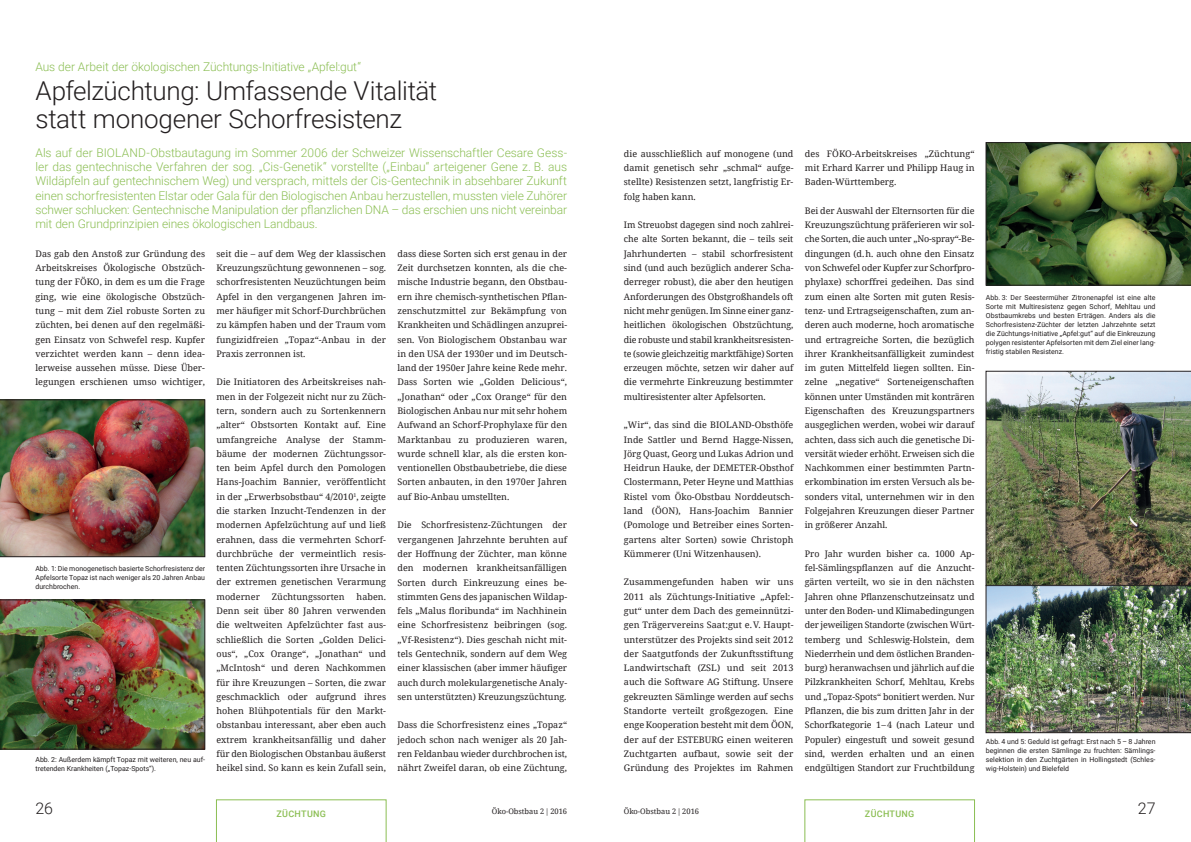
<style>
.page{position:relative;width:1191px;height:842px;background:#fff}
.page>*{position:absolute;margin:0;border:0;box-sizing:border-box;transform-origin:0 0}
.t1{font:300 26px/28.6px "Roboto";letter-spacing:-.01em;color:#231f20}
.t2{font:300 16px "Roboto";color:#231f20}
.t3{font:300 12px/14.3px "Roboto";letter-spacing:-.005em;color:#8bbe53;text-align:justify}
.t4{font:9px/14.3px "Noto Serif";color:#231f20;text-align:justify}
.t5{font:500 9px "Roboto";letter-spacing:.035em;color:#8bbe53}
.t6{font:7.5px "Noto Serif";color:#231f20}
.t7{font:7px/9px "Roboto";color:#231f20;text-align:justify}
</style>
<div class="page">
<svg style="left:216px;top:799px;width:170px;height:43px"></svg>
<svg style="left:804px;top:799px;width:170px;height:43px"></svg>
<img style="left:0;top:600px;width:205px;height:149px">
<img style="left:0;top:400px;width:205px;height:157px">
<img style="left:986px;top:142px;width:205px;height:143px">
<img style="left:986px;top:371px;width:205px;height:214px">
<img style="left:986px;top:585px;width:205px;height:148px">
<h3 class="t3" style="left:35px;top:59px;width:327px">Aus der Arbeit der ökologischen Züchtungs-Initiative „Apfel:gut“</h3>
<h1 class="t1" style="left:35px;top:75px;width:403px">Apfelzüchtung: Umfassende Vitalität statt monogener Schorfresistenz</h1>
<p class="t3" style="left:35px;top:145px;width:533px">Als auf der BIOLAND-Obstbautagung im Sommer 2006 der Schweizer Wissenschaftler Cesare Gess&shy;ler das gentechnische Verfahren der sog. „Cis-Genetik“ vorstellte („Einbau“ arteigener Gene z. B. aus Wildäpfeln auf gentechnischem Weg) und versprach, mittels der Cis-Gentechnik in absehbarer Zukunft einen schorfresistenten Elstar oder Gala für den Biologischen Anbau herzustellen, mussten viele Zuhörer schwer schlucken: Gentechnische Manipulation der pflanzlichen DNA – das erschien uns nicht vereinbar mit den Grundprinzipien eines ökologischen Landbaus.</p>
<p class="t4" style="left:397px;top:246px;width:171px">dass diese Sorten sich erst genau in der Zeit durchsetzen konnten, als die che&shy;mische Industrie begann, den Obstbau&shy;ern ihre chemisch-synthetischen Pflan&shy;zenschutzmittel zur Bekämpfung von Krankheiten und Schädlingen anzuprei&shy;sen. Von Biologischem Obstanbau war in den USA der 1930er und im Deutsch&shy;land der 1950er Jahre keine Rede mehr.<br>Dass Sorten wie „Golden Delicious“, „Jonathan“ oder „Cox Orange“ für den Biologischen Anbau nur mit sehr hohem Aufwand an Schorf-Prophylaxe für den Marktanbau zu produzieren waren, wurde schnell klar, als die ersten kon&shy;ventionellen Obstbaubetriebe, die diese Sorten anbauten, in den 1970er Jahren auf Bio-Anbau umstellten.</p>
<p class="t4" style="left:397px;top:518px;width:171px">Die Schorfresistenz-Züchtungen der vergangenen Jahrzehnte beruhten auf der Hoffnung der Züchter, man könne den modernen krankheitsanfälligen Sorten durch Einkreuzung eines be&shy;stimmten Gens des japanischen Wildap&shy;fels „Malus floribunda“ im Nachhinein eine Schorfresistenz beibringen (sog. „Vf-Resistenz“). Dies geschah nicht mit&shy;tels Gentechnik, sondern auf dem Weg einer klassischen (aber immer häufiger auch durch molekulargenetische Analy&shy;sen unterstützten) Kreuzungszüchtung.</p>
<p class="t4" style="left:397px;top:718px;width:171px">Dass die Schorfresistenz eines „Topaz“ jedoch schon nach weniger als 20 Jah&shy;ren Feldanbau wieder durchbrochen ist, nährt Zweifel daran, ob eine Züchtung,</p>
<p class="t4" style="left:35px;top:246px;width:171px">Das gab den Anstoß zur Gründung des Arbeitskreises Ökologische Obstzüch&shy;tung der FÖKO, in dem es um die Frage ging, wie eine ökologische Obstzüch&shy;tung – mit dem Ziel robuste Sorten zu züchten, bei denen auf den regelmäßi&shy;gen Einsatz von Schwefel resp. Kupfer verzichtet werden kann – denn idea&shy;lerweise aussehen müsse. Diese Über&shy;legungen erschienen umso wichtiger,</p>
<p class="t4" style="left:216px;top:246px;width:171px">seit die – auf dem Weg der klassischen Kreuzungszüchtung gewonnenen – sog. schorfresistenten Neuzüchtungen beim Apfel in den vergangenen Jahren im&shy;mer häufiger mit Schorf-Durchbrüchen zu kämpfen haben und der Traum vom fungizidfreien „Topaz“-Anbau in der Praxis zerronnen ist.</p>
<p class="t4" style="left:216px;top:375px;width:171px">Die Initiatoren des Arbeitskreises nah&shy;men in der Folgezeit nicht nur zu Züch&shy;tern, sondern auch zu Sortenkennern „alter“ Obstsorten Kontakt auf. Eine umfangreiche Analyse der Stamm&shy;bäume der modernen Züchtungssor&shy;ten beim Apfel durch den Pomologen Hans-Joachim Bannier, veröffentlicht in der „Erwerbsobstbau“ 4/2010<sup>1</sup>, zeigte die starken Inzucht-Tendenzen in der modernen Apfelzüchtung auf und ließ erahnen, dass die vermehrten Schorf&shy;durchbrüche der vermeintlich resis&shy;tenten Züchtungssorten ihre Ursache in der extremen genetischen Verarmung moderner</p>
<p class="t7" style="left:35px;top:564px;width:171px">Abb. 1: Die monogenetisch basierte Schorfresistenz der Apfelsorte Topaz ist nach weniger als 20 Jahren Anbau durchbrochen.</p>
<p class="t4" style="left:216px;top:589px;width:171px;text-indent:140px">haben.<br>Denn seit über 80 Jahren verwenden die weltweiten Apfelzüchter fast aus&shy;schließlich die Sorten „Golden Delici&shy;ous“, „Cox Orange“, „Jonathan“ und „McIntosh“ und deren Nachkommen für ihre Kreuzungen – Sorten, die zwar geschmacklich oder aufgrund ihres hohen Blühpotentials für den Markt&shy;obstanbau interessant, aber eben auch extrem krankheitsanfällig und daher für den Biologischen Obstanbau äußerst heikel sind. So kann es kein Zufall sein,</p>
<p class="t4" style="left:272px;top:589px;width:74px">Züchtungssorten</p>
<p class="t7" style="left:35px;top:755px;width:171px">Abb. 2: Außerdem kämpft Topaz mit weiteren, neu auf&shy;tretenden Krankheiten („Topaz-Spots“).</p>
<p class="t4" style="left:624px;top:146px;width:171px">die ausschließlich auf monogene (und damit genetisch sehr „schmal“ aufge&shy;stellte) Resistenzen setzt, langfristig Er&shy;folg haben kann.</p>
<p class="t4" style="left:624px;top:217px;width:171px">Im Streuobst dagegen sind noch zahlrei&shy;che alte Sorten bekannt, die – teils seit Jahrhunderten – stabil schorfresistent sind (und auch bezüglich anderer Scha&shy;derreger robust), die aber den heutigen Anforderungen des Obstgroßhandels oft nicht mehr genügen. Im Sinne einer ganz&shy;heitlichen ökologischen Obstzüchtung, die robuste und stabil krankheitsresisten&shy;te (sowie gleichzeitig marktfähige) Sorten erzeugen möchte, setzen wir daher auf die vermehrte Einkreuzung bestimmter multiresistenter alter Apfelsorten.</p>
<p class="t4" style="left:624px;top:417px;width:171px">„Wir“, das sind die BIOLAND-Obsthöfe Inde Sattler und Bernd Hagge-Nissen, Jörg Quast, Georg und Lukas Adrion und Heidrun Hauke, der DEMETER-Obsthof Clostermann, Peter Heyne und Matthias Ristel vom Öko-Obstbau Norddeutsch&shy;land (ÖON), Hans-Joachim Bannier (Pomologe und Betreiber eines Sorten&shy;gartens alter Sorten) sowie Christoph Kümmerer (Uni Witzenhausen).</p>
<p class="t4" style="left:624px;top:575px;width:171px">Zusammengefunden haben wir uns 2011 als Züchtungs-Initiative „Apfel:- gut“ unter dem Dach des gemeinnützi&shy;gen Trägervereins Saat:gut e.V. Haupt&shy;unterstützer des Projekts sind seit 2012 der Saatgutfonds der Zukunftsstiftung Landwirtschaft (ZSL) und seit 2013 auch die Software AG Stiftung. Unsere gekreuzten Sämlinge werden auf sechs Standorte verteilt großgezogen. Eine enge Kooperation besteht mit dem ÖON, der auf der ESTEBURG einen weiteren Zuchtgarten aufbaut, sowie seit der Gründung des Projektes im Rahmen</p>
<p class="t4" style="left:805px;top:146px;width:171px">des FÖKO-Arbeitskreises „Züchtung“ mit Erhard Karrer und Philipp Haug in Baden-Württemberg.</p>
<p class="t4" style="left:805px;top:203px;width:171px">Bei der Auswahl der Elternsorten für die Kreuzungszüchtung präferieren wir sol&shy;che Sorten, die auch unter „No-spray“-Be&shy;dingungen (d.h. auch ohne den Einsatz von Schwefel oder Kupfer zur Schorfpro&shy;phylaxe) schorffrei gedeihen. Das sind zum einen alte Sorten mit guten Resis&shy;tenz- und Ertragseigenschaften, zum an&shy;deren auch moderne, hoch aromatische und ertragreiche Sorten, die bezüglich ihrer Krankheitsanfälligkeit zumindest im guten Mittelfeld liegen sollten. Ein&shy;zelne „negative“ Sorteneigenschaften können unter Umständen mit konträren Eigenschaften des Kreuzungspartners ausgeglichen werden, wobei wir darauf achten, dass sich auch die genetische Di&shy;versität wieder erhöht. Erweisen sich die Nachkommen einer bestimmten Partn&shy;erkombination im ersten Versuch als be&shy;sonders vital, unternehmen wir in den Folgejahren Kreuzungen dieser Partner in größerer Anzahl.</p>
<p class="t4" style="left:805px;top:546px;width:171px">Pro Jahr wurden bisher ca. 1000 Ap&shy;fel-Sämlingspflanzen auf die Anzucht&shy;gärten verteilt, wo sie in den nächsten Jahren ohne Pflanzenschutzeinsatz und unter den Boden- und Klimabedingungen der jeweiligen Standorte (zwischen Würt&shy;temberg und Schleswig-Holstein, dem Niederrhein und dem östlichen Branden&shy;burg) heranwachsen und jährlich auf die Pilzkrankheiten Schorf, Mehltau, Krebs und „Topaz-Spots“ bonitiert werden. Nur Pflanzen, die bis zum dritten Jahr in der Schorfkategorie 1–4 (nach Lateur und Populer) eingestuft und soweit gesund sind, werden erhalten und an einen endgültigen Standort zur Fruchtbildung</p>
<p class="t7" style="left:986px;top:293px;width:171px">Abb. 3: Der Seestermüher Zitronenapfel ist eine alte Sorte mit Multiresistenz gegen Schorf, Mehltau und Obstbaumkrebs und besten Erträgen. Anders als die Schorfresistenz-Züchter der letzten Jahrzehnte setzt die Züchtungs-Initiative „Apfel:gut“ auf die Einkreuzung polygen resistenter Apfelsorten mit dem Ziel einer lang&shy;fristig stabilen Resistenz.</p>
<p class="t7" style="left:986px;top:737px;width:171px">Abb. 4 und 5: Geduld ist gefragt: Erst nach 5 – 8 Jahren beginnen die ersten Sämlinge zu fruchten: Sämlings&shy;selektion in den Zuchtgärten in Hollingstedt (Schles&shy;wig-Holstein) und Bielefeld</p>
<h2 class="t2" style="left:35px;top:797px;width:19px">26</h2>
<p class="t5" style="left:276px;top:808px;width:51px">ZÜCHTUNG</p>
<p class="t6" style="left:492px;top:806px;width:77px">Öko-Obstbau 2|2016</p>
<p class="t6" style="left:624px;top:806px;width:77px">Öko-Obstbau 2|2016</p>
<p class="t5" style="left:865px;top:808px;width:51px">ZÜCHTUNG</p>
<h2 class="t2" style="left:1137px;top:797px;width:19px">27</h2>
</div>
